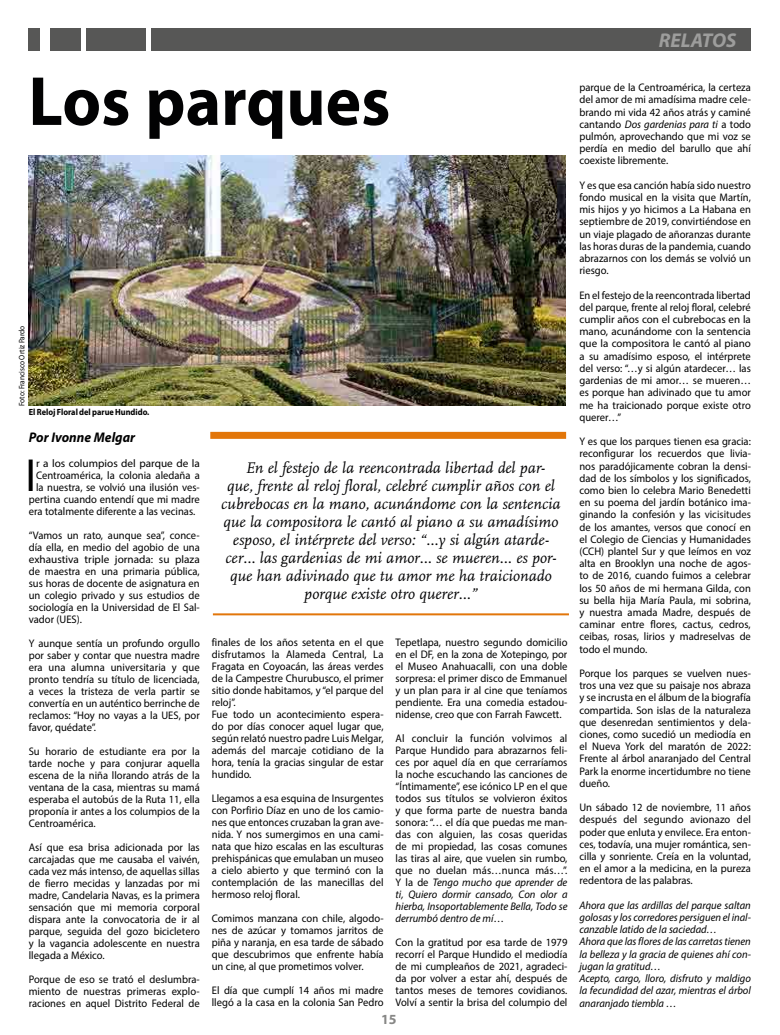
<style>
.page{position:relative;width:780px;height:1035px;background:#fff}
.page>*{position:absolute;margin:0;border:0;box-sizing:border-box;transform-origin:0 0}
.t1{font:700 70.1px "Myriad Pro";color:#020203;scale:.96 1}
.t2{font:46.6px "Myriad Pro";color:#000;scale:.96 1}
.t3{font:italic 700 20px "Myriad Pro";color:#9d9d9c}
.t4{font:italic 16px/18px "Scala";color:#020203;text-align:center}
.t5{font:italic 700 14px "Myriad Pro";color:#000;scale:.96 1}
.t6{font:700 14px "Myriad Pro";color:#878786}
.t7{font:11px/12px "Myriad Pro";color:#000;text-align:justify;scale:.96 1}
.t8{font:italic 11px/12.3px "Myriad Pro";color:#000;scale:.96 1}
.t9{font:11px "Myriad Pro";color:#000}
.t10{font:700 9px "Myriad Pro";color:#000;scale:.92 1}
.t11{font:8px "Myriad Pro";color:#000;scale:.92 1}
.s1{font-style:italic}
.s2{color:#111}
</style>
<div class="page">
<div style="left:28px;top:28px;width:12px;height:23px;background:#575756"></div>
<div style="left:255px;top:28px;width:495px;height:23px;background:#575756"></div>
<div style="left:151px;top:28px;width:104px;height:23px;background:#575756"></div>
<div style="left:87px;top:28px;width:58px;height:23px;background:#575756"></div>
<div style="left:51px;top:28px;width:30px;height:23px;background:#575756"></div>
<div style="left:210px;top:432px;width:356px;height:7px;background:#e2760a"></div>
<hr style="left:213px;top:613px;width:356px;height:2px;background:#e2760a">
<img style="left:29px;top:155px;width:536px;height:251px">
<h3 class="t3" style="left:659px;top:33px;width:79px">RELATOS</h3>
<h1 class="t1" style="left:28px;top:74px;width:378px">Los parques</h1>
<p class="t11" style="left:18px;top:406px;width:89px;rotate:-90deg">Foto: Francisco Ortiz Pardo</p>
<p class="t10" style="left:29px;top:408px;width:133px">El Reloj Floral del parue Hundido.</p>
<p class="t5" style="left:29px;top:431px;width:112px">Por Ivonne Melgar</p>
<h2 class="t2" style="left:25px;top:452px;width:13px">I</h2>
<p class="t9" style="left:36px;top:457px;width:165px">r a los columpios del parque de la</p>
<p class="t7" style="left:36px;top:469px;width:172px">Centroamérica, la colonia aledaña a</p>
<p class="t7" style="left:36px;top:481px;width:172px">la nuestra, se volvió una ilusión ves-</p>
<p class="t7" style="left:29px;top:493px;width:180px">pertina cuando entendí que mi madre</p>
<p class="t7" style="left:29px;top:505px;width:175px">era totalmente diferente a las vecinas.</p>
<p class="t7" style="left:29px;top:529px;width:180px">“Vamos un rato, aunque sea”, conce&shy;día ella, en medio del agobio de una exhaustiva triple jornada: su plaza de maestra en una primaria pública, sus horas de docente de asignatura en un colegio privado y sus estudios de sociología en la Universidad de El Sal&shy;vador (UES).</p>
<p class="t7" style="left:29px;top:637px;width:180px">Y aunque sentía un profundo orgullo por saber y contar que nuestra madre era una alumna universitaria y que pronto tendría su título de licenciada, a veces la tristeza de verla partir se convertía en un auténtico berrinche de reclamos: “Hoy no vayas a la UES, por favor, quédate”.</p>
<p class="t7" style="left:29px;top:745px;width:180px">Su horario de estudiante era por la tarde noche y para conjurar aquella escena de la niña llorando atrás de la ventana de la casa, mientras su mamá esperaba el autobús de la Ruta 11, ella proponía ir antes a los columpios de la Centroamérica.</p>
<p class="t7" style="left:29px;top:841px;width:180px">Así que esa brisa adicionada por las carcajadas que me causaba el vaivén, cada vez más intenso, de aquellas sillas de fierro mecidas y lanzadas por mi madre, Candelaria Navas, es la primera sensación que mi memoria corporal dispara ante la convocatoria de ir al parque, seguida del gozo bicicletero y la vagancia adolescente en nuestra llegada a México.</p>
<p class="t7" style="left:29px;top:973px;width:180px">Porque de eso se trató el deslumbra&shy;miento de nuestras primeras explo&shy;raciones en aquel Distrito Federal de</p>
<p class="t4" style="left:221px;top:460px;width:341px">En el festejo de la reencontrada libertad del par-<br>que, frente al reloj floral, celebré cumplir años con el cubrebocas en la mano, acunándome con la sentencia que la compositora le cantó al piano a su amadísimo esposo, el intérprete del verso: “…y si algún atarde&shy;cer… las gardenias de mi amor… se mueren… es por&shy;que han adivinado que tu amor me ha traicionado porque existe otro querer…”</p>
<p class="t7" style="left:212px;top:637px;width:180px;text-align:left">finales de los años setenta en el que disfrutamos la Alameda Central, La<br>Fragata en Coyoacán, las áreas verdes de la Campestre Churubusco, el primer sitio donde habitamos, y “el parque del reloj”.<br>Fue todo un acontecimiento espera&shy;do por días conocer aquel lugar que, según relató nuestro padre Luis Melgar, además del marcaje cotidiano de la hora, tenía la gracias singular de estar hundido.</p>
<p class="t7" style="left:212px;top:793px;width:180px">Llegamos a esa esquina de Insurgentes con Porfirio Díaz en uno de los camio&shy;nes que entonces cruzaban la gran ave&shy;nida. Y nos sumergimos en una cami&shy;nata que hizo escalas en las esculturas prehispánicas que emulaban un museo a cielo abierto y que terminó con la contemplación de las manecillas del hermoso reloj floral.</p>
<p class="t7" style="left:212px;top:913px;width:180px">Comimos manzana con chile, algodo&shy;nes de azúcar y tomamos jarritos de piña y naranja, en esa tarde de sábado que descubrimos que enfrente había un cine, al que prometimos volver.</p>
<p class="t7" style="left:212px;top:985px;width:180px">El día que cumplí 14 años mi madre llegó a la casa en la colonia San Pedro</p>
<p class="t7" style="left:395px;top:637px;width:180px">Tepetlapa, nuestro segundo domicilio en el DF, en la zona de Xotepingo, por el Museo Anahuacalli, con una doble sorpresa: el primer disco de Emmanuel y un plan para ir al cine que teníamos pendiente. Era una comedia estadou&shy;nidense, creo que con Farrah Fawcett.</p>
<p class="t7" style="left:395px;top:733px;width:180px">Al concluir la función volvimos al Parque Hundido para abrazarnos feli&shy;ces por aquel día en que cerraríamos la noche escuchando las canciones de “Íntimamente”, ese icónico LP en el que todos sus títulos se volvieron éxitos y que forma parte de nuestra banda sonora: “… el día que puedas me man&shy;das con alguien, las cosas queridas de mi propiedad, las cosas comunes las tiras al aire, que vuelen sin rumbo, que no duelan más…nunca más…”.<br>Y la de <span class="s1">Tengo mucho que aprender de ti, Quiero dormir cansado, Con olor a hierba, Insoportablemente Bella, Todo se derrumbó dentro de mí</span>…</p>
<p class="t7" style="left:395px;top:937px;width:180px">Con la gratitud por esa tarde de 1979 recorrí el Parque Hundido el mediodía de mi cumpleaños de 2021, agradeci&shy;da por volver a estar ahí, después de tantos meses de temores covidianos.<br>Volví a sentir la brisa del columpio del</p>
<p class="t6" style="left:381px;top:1014px;width:17px">15</p>
<p class="t7" style="left:579px;top:82px;width:180px">parque de la Centroamérica, la certeza del amor de mi amadísima madre cele&shy;brando mi vida 42 años atrás y caminé cantando <span class="s1">Dos gardenias para ti</span> a todo pulmón, aprovechando que mi voz se perdía en medio del barullo que ahí coexiste libremente.</p>
<p class="t7" style="left:579px;top:179px;width:180px">Y es que esa canción había sido nuestro fondo musical en la visita que Martín, mis hijos y yo hicimos a La Habana en septiembre de 2019, convirtiéndose en un viaje plagado de añoranzas durante las horas duras de la pandemia, cuando abrazarnos con los demás se volvió un riesgo.</p>
<p class="t7" style="left:579px;top:289px;width:180px">En el festejo de la reencontrada libertad del parque, frente al reloj floral, celebré cumplir años con el cubrebocas en la mano, acunándome con la sentencia que la compositora le cantó al piano a su amadísimo esposo, el intérprete del verso: “…y si algún atardecer… las gardenias de mi amor… se mueren… es porque han adivinado que tu amor me ha traicionado porque existe otro querer…”</p>
<p class="t7" style="left:579px;top:436px;width:180px">Y es que los parques tienen esa gracia: reconfigurar los recuerdos que livia&shy;nos paradójicamente cobran la densi&shy;dad de los símbolos y los significados, como bien lo celebra Mario Benedetti en su poema del jardín botánico ima&shy;ginando la confesión y las <span class="s2">vicisitudes </span>de los amantes, versos que conocí en el Colegio de Ciencias y Humanidades (CCH) plantel Sur y que leímos en voz alta en Brooklyn una noche de agos&shy;to de 2016, cuando fuimos a celebrar los 50 años de mi hermana Gilda, con su bella hija María Paula, mi sobrina, y nuestra amada Madre, después de caminar entre flores, cactus, cedros, ceibas, rosas, lirios y madreselvas de todo el mundo.</p>
<p class="t7" style="left:579px;top:667px;width:180px">Porque los parques se vuelven nues&shy;tros una vez que su paisaje nos abraza y se incrusta en el álbum de la biografía compartida. Son islas de la naturaleza que desenredan sentimientos y dela&shy;ciones, como sucedió un mediodía en el Nueva York del maratón de 2022:<br>Frente al árbol anaranjado del Central Park la enorme incertidumbre no tiene dueño.</p>
<p class="t7" style="left:579px;top:802px;width:180px">Un sábado 12 de noviembre, 11 años después del segundo avionazo del poder que enluta y envilece. Era enton&shy;ces, todavía, una mujer romántica, sen&shy;cilla y sonriente. Creía en la voluntad, en el amor a la medicina, en la pureza redentora de las palabras.</p>
<p class="t8" style="left:579px;top:900px;width:180px">Ahora que las ardillas del parque saltan golosas y los corredores persiguen el inal&shy;canzable latido de la saciedad…<br>Ahora que las flores de las carretas tienen la belleza y la gracia de quienes ahí con&shy;jugan la gratitud…<br>Acepto, cargo, lloro, disfruto y maldigo la fecundidad del azar, mientras el árbol anaranjado tiembla …</p>
</div>
